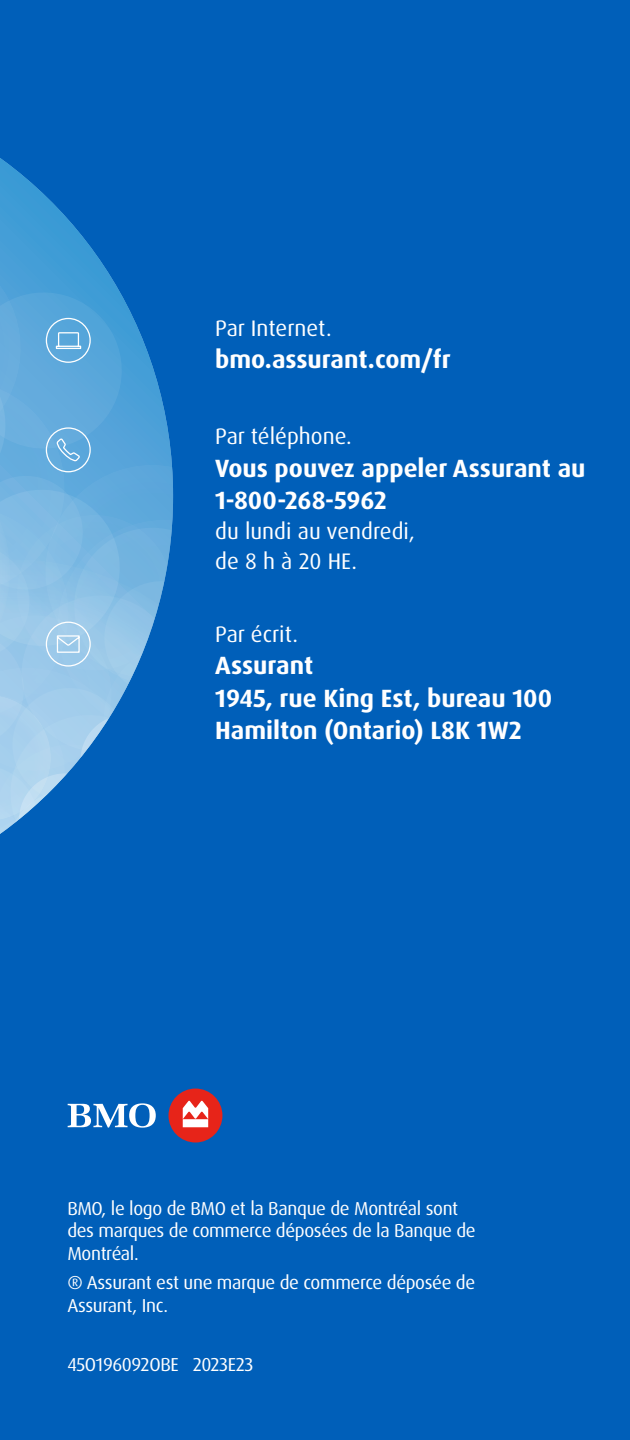
<style>
.page{position:relative;width:630px;height:1440px;background:#005fb9}
.page>*{position:absolute;margin:0;border:0;box-sizing:border-box;transform-origin:0 0}
.t1{font:700 25px/32.5px "Dax Pro";color:#fff}
.t2{font:22.5px/30px "Dax Pro";color:#fff}
.t3{font:18.75px/22.5px "Dax Pro";letter-spacing:-.02em;color:#fff}
</style>
<div class="page">
<svg style="left:68px;top:1103px;width:88px;height:25px"></svg>
<div style="left:169px;top:1089px;width:53px;height:54px;background:#e72419;border-radius:50%"></div>
<svg style="left:183px;top:1101px;width:25px;height:26px"></svg>
<svg style="left:0;top:158px;width:173px;height:676px"></svg>
<h1 class="t2" style="left:215px;top:313px;width:118px">Par Internet.</h1>
<p class="t1" style="left:215px;top:343px;width:237px">bmo.assurant.com/fr</p>
<h1 class="t2" style="left:215px;top:422px;width:138px">Par téléphone.</h1>
<p class="t1" style="left:215px;top:452px;width:372px">Vous pouvez appeler Assurant au<br>1-800-268-5962</p>
<p class="t2" style="left:215px;top:517px;width:201px">du lundi au vendredi, de 8 h à 20 HE.</p>
<h1 class="t2" style="left:215px;top:619px;width:84px">Par écrit.</h1>
<p class="t1" style="left:215px;top:650px;width:100px">Assurant</p>
<p class="t1" style="left:215px;top:682px;width:339px">1945, rue King Est, bureau 100</p>
<p class="t1" style="left:215px;top:715px;width:308px">Hamilton (Ontario) L8K 1W2</p>
<p class="t3" style="left:67px;top:1197px;width:410px">BMO, le logo de BMO et la Banque de Montréal sont des marques de commerce déposées de la Banque de<br>Montréal.</p>
<p class="t3" style="left:67px;top:1272px;width:409px">® Assurant est une marque de commerce déposée de<br>Assurant, Inc.</p>
<p class="t3" style="left:67px;top:1354px;width:188px">45O196092OBE 2023E23</p>
</div>
